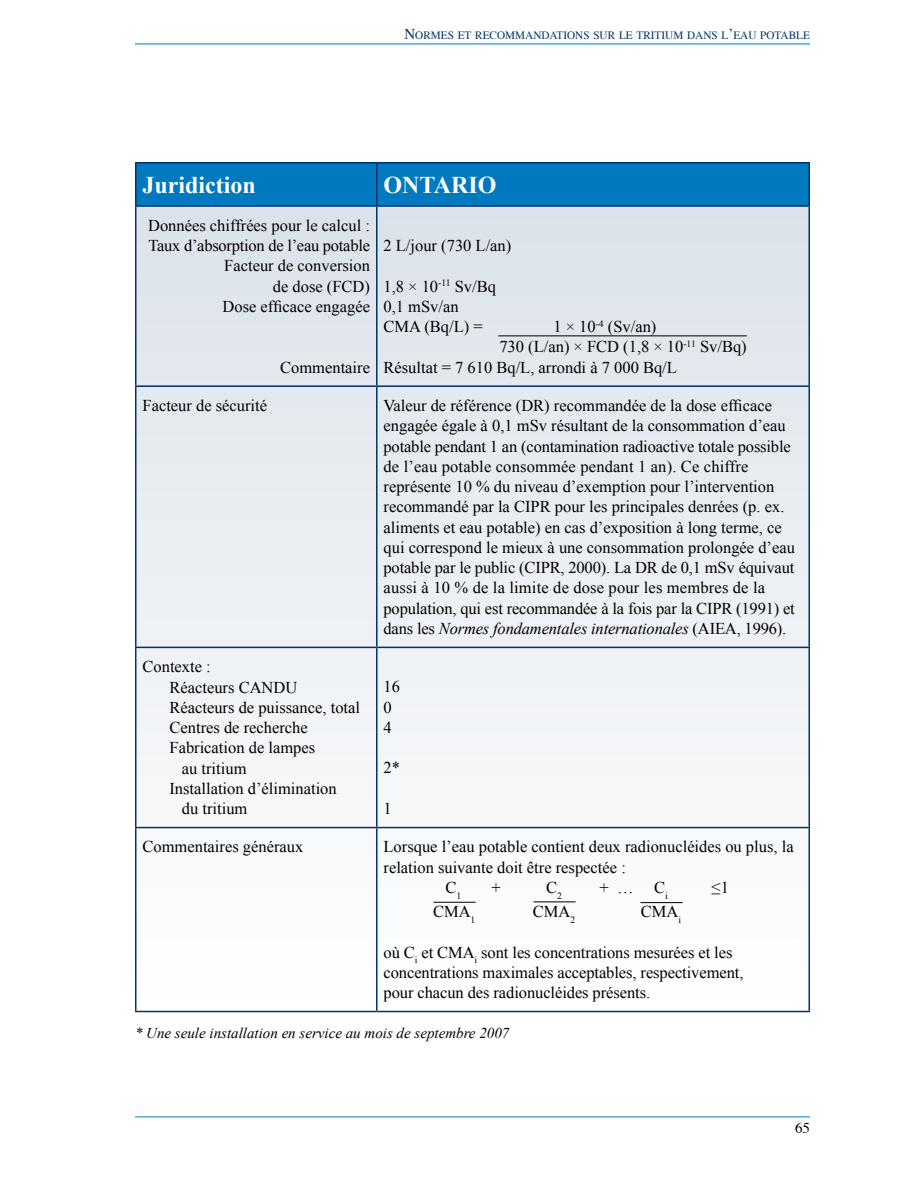
<style>
.page{position:relative;width:918px;height:1188px;background:#fff}
.page>*{position:absolute;margin:0;border:0;box-sizing:border-box;transform-origin:0 0}
.t1{font:700 24px "Times New Roman";color:#fff}
.t2{font:16.5px/20.2px "Times New Roman";color:#000}
.t3{font:italic 15px "Times New Roman";color:#000}
.t4{font:15px "Times";color:#000}
.t5{font:11.25px "Times";color:#003468}
.t6{font:9.6px "Times New Roman";color:#000}
.s1{font-size:15px}
.s2{font-style:italic}
</style>
<div class="page">
<hr style="left:135px;top:1117px;width:675px;height:1px;background:#0079c1">
<hr style="left:135px;top:44px;width:675px;height:1px;background:#0079c1">
<div style="left:136px;top:163px;width:241px;height:43px;background:#0079c1"></div>
<div style="left:377px;top:163px;width:432px;height:43px;background:#0079c1"></div>
<svg style="left:136px;top:207px;width:672px;height:804px"></svg>
<hr style="left:376px;top:207px;width:2px;height:178px;background:#003468">
<hr style="left:135px;top:385px;width:242px;height:2px;background:#003468">
<hr style="left:377px;top:385px;width:433px;height:2px;background:#003468">
<hr style="left:376px;top:387px;width:2px;height:260px;background:#003468">
<hr style="left:135px;top:647px;width:242px;height:1px;background:#003468">
<hr style="left:377px;top:647px;width:433px;height:1px;background:#003468">
<hr style="left:376px;top:648px;width:2px;height:179px;background:#003468">
<hr style="left:135px;top:827px;width:242px;height:1px;background:#003468">
<hr style="left:377px;top:827px;width:433px;height:1px;background:#003468">
<hr style="left:376px;top:828px;width:2px;height:183px;background:#003468">
<hr style="left:135px;top:207px;width:1px;height:178px;background:#003468">
<hr style="left:808px;top:207px;width:2px;height:178px;background:#003468">
<hr style="left:135px;top:387px;width:1px;height:260px;background:#003468">
<hr style="left:808px;top:387px;width:2px;height:260px;background:#003468">
<hr style="left:135px;top:648px;width:1px;height:179px;background:#003468">
<hr style="left:808px;top:648px;width:2px;height:179px;background:#003468">
<hr style="left:135px;top:828px;width:1px;height:183px;background:#003468">
<hr style="left:808px;top:828px;width:2px;height:183px;background:#003468">
<hr style="left:135px;top:1011px;width:242px;height:1px;background:#003468">
<hr style="left:377px;top:1011px;width:433px;height:1px;background:#003468">
<hr style="left:377px;top:162px;width:433px;height:2px;background:#003468">
<hr style="left:808px;top:163px;width:2px;height:42px;background:#003468">
<hr style="left:377px;top:205px;width:433px;height:2px;background:#003468">
<hr style="left:135px;top:162px;width:242px;height:2px;background:#003468">
<hr style="left:135px;top:163px;width:1px;height:42px;background:#003468">
<hr style="left:376px;top:163px;width:2px;height:42px;background:#003468">
<hr style="left:135px;top:205px;width:242px;height:2px;background:#003468">
<hr style="left:498px;top:335px;width:249px;height:1px;background:#000">
<hr style="left:434px;top:902px;width:42px;height:1px;background:#000">
<hr style="left:534px;top:902px;width:42px;height:1px;background:#000">
<hr style="left:640px;top:902px;width:43px;height:1px;background:#000">
<p class="t5" style="left:404px;top:25px;width:407px"><span class="s1">N</span>ORMES ET RECOMMANDATIONS SUR LE TRITIUM DANS L<span class="s1">’</span>EAU POTABLE</p>
<p class="t1" style="left:142px;top:168px;width:115px">Juridiction</p>
<p class="t1" style="left:384px;top:168px;width:114px">ONTARIO</p>
<p class="t2" style="left:148px;top:215px;width:223px;text-align:right">Données chiffrées pour le calcul :<br>Taux d’absorption de l’eau potable<br>Facteur de conversion<br>de dose (FCD)<br>Dose efficace engagée</p>
<p class="t2" style="left:384px;top:235px;width:129px">2 L/jour (730 L/an)</p>
<p class="t2" style="left:384px;top:276px;width:114px">1,8 × 10<sup>-11</sup> Sv/Bq<br>0,1 mSv/an<br>CMA (Bq/L) =</p>
<p class="t2" style="left:384px;top:337px;width:365px;text-indent:116px">730 (L/an) × FCD (1,8 × 10<sup>-11</sup> Sv/Bq)<br>Résultat = 7 610 Bq/L, arrondi à 7 000 Bq/L</p>
<p class="t2" style="left:553px;top:316px;width:105px">1 × 10<sup>-4</sup> (Sv/an)</p>
<p class="t2" style="left:280px;top:357px;width:91px">Commentaire</p>
<p class="t2" style="left:143px;top:395px;width:126px">Facteur de sécurité</p>
<p class="t2" style="left:384px;top:395px;width:413px">Valeur de référence (DR) recommandée de la dose efficace engagée égale à 0,1 mSv résultant de la consommation d’eau potable pendant 1 an (contamination radioactive totale possible de l’eau potable consommée pendant 1 an). Ce chiffre représente 10 % du niveau d’exemption pour l’intervention recommandé par la CIPR pour les principales denrées (p. ex. aliments et eau potable) en cas d’exposition à long terme, ce qui correspond le mieux à une consommation prolongée d’eau potable par le public (CIPR, 2000). La DR de 0,1 mSv équivaut aussi à 10 % de la limite de dose pour les membres de la population, qui est recommandée à la fois par la CIPR (1991) et dans les <span class="s2">Normes fondamentales internationales</span> (AIEA, 1996).</p>
<p class="t2" style="left:143px;top:656px;width:70px">Contexte :</p>
<p class="t2" style="left:170px;top:677px;width:129px">Réacteurs CANDU</p>
<p class="t2" style="left:384px;top:677px;width:18px">16</p>
<p class="t2" style="left:170px;top:697px;width:192px">Réacteurs de puissance, total</p>
<p class="t2" style="left:384px;top:697px;width:10px">0</p>
<p class="t2" style="left:170px;top:717px;width:147px">Centres de recherche<br>Fabrication de lampes</p>
<p class="t2" style="left:384px;top:717px;width:10px">4</p>
<p class="t2" style="left:170px;top:758px;width:169px;text-indent:12px">au tritium<br>Installation d’élimination</p>
<p class="t2" style="left:384px;top:758px;width:18px">2*</p>
<p class="t2" style="left:182px;top:798px;width:67px">du tritium</p>
<p class="t2" style="left:384px;top:798px;width:10px">1</p>
<p class="t2" style="left:143px;top:837px;width:162px">Commentaires généraux</p>
<p class="t2" style="left:384px;top:837px;width:412px">Lorsque l’eau potable contient deux radionucléides ou plus, la</p>
<p class="t2" style="left:384px;top:857px;width:244px">relation suivante doit être respectée :</p>
<p class="t2" style="left:445px;top:877px;width:13px">C</p>
<p class="t2" style="left:492px;top:877px;width:11px">+</p>
<p class="t2" style="left:546px;top:877px;width:13px">C</p>
<p class="t2" style="left:600px;top:877px;width:36px">+ …</p>
<p class="t2" style="left:654px;top:877px;width:13px">C</p>
<p class="t2" style="left:712px;top:877px;width:19px">≤1</p>
<p class="t6" style="left:456px;top:889px;width:6px">1</p>
<p class="t6" style="left:557px;top:889px;width:6px">2</p>
<p class="t6" style="left:665px;top:889px;width:4px">i</p>
<p class="t2" style="left:433px;top:901px;width:44px">CMA<sub>1</sub></p>
<p class="t2" style="left:533px;top:901px;width:44px">CMA<sub>2</sub></p>
<p class="t2" style="left:641px;top:901px;width:42px">CMA<sub>i</sub></p>
<p class="t2" style="left:384px;top:942px;width:361px">où C<sub>i</sub> et CMA<sub>i</sub> sont les concentrations mesurées et les concentrations maximales acceptables, respectivement, pour chacun des radionucléides présents.</p>
<p class="t3" style="left:135px;top:1023px;width:376px">* Une seule installation en service au mois de septembre 2007</p>
<p class="t4" style="left:795px;top:1114px;width:16px">65</p>
</div>
